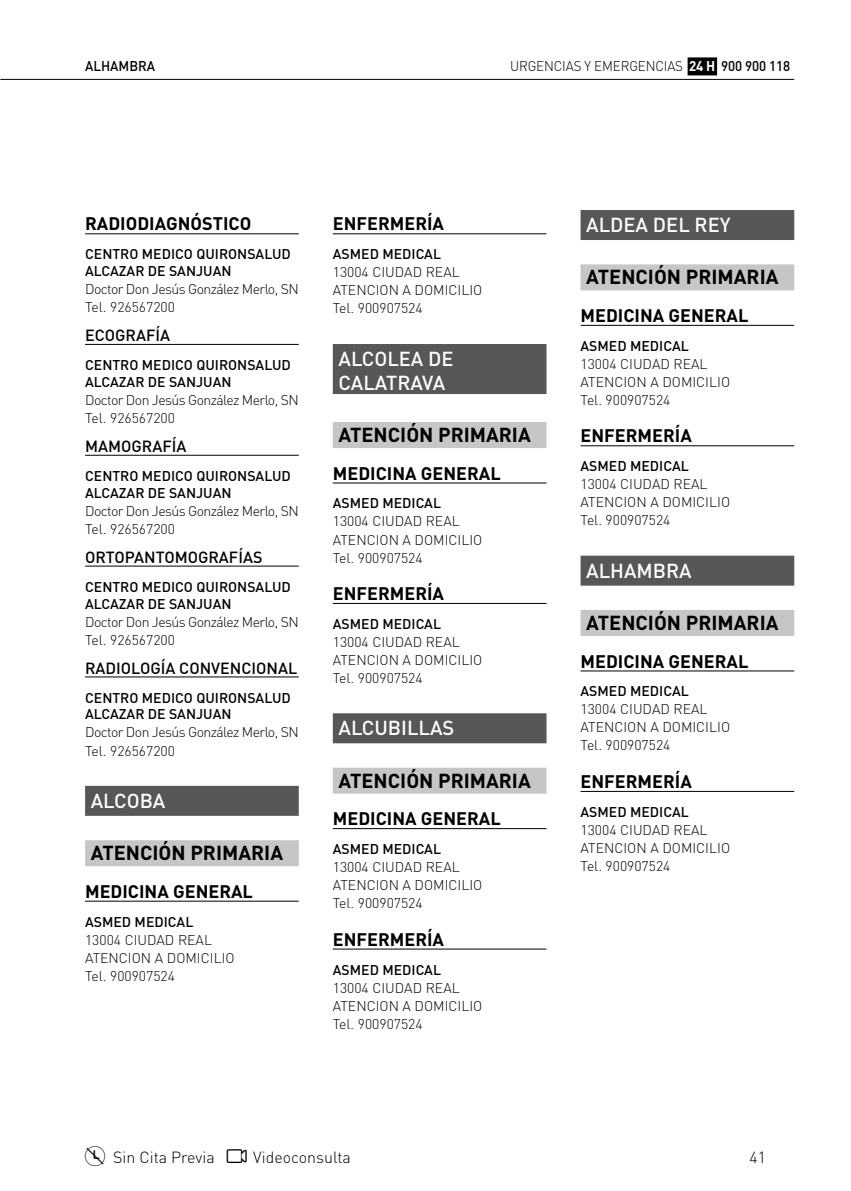
<style>
.page{position:relative;width:851px;height:1191px;background:#fff}
.page>*{position:absolute;margin:0;border:0;box-sizing:border-box;transform-origin:0 0}
.t1{font:700 20px "DIN";color:#000}
.t2{font:500 20px/24px "DIN";color:#fff}
.t3{font:700 18px "DIN";color:#000}
.t4{font:500 16px "DIN";color:#000}
.t5{font:300 16px "DIN";color:#000}
.t6{font:300 14px/18px "DIN";color:#000}
.t7{font:500 14px/16.8px "DIN";color:#000}
.t8{font:300 14px/18px "DIN";letter-spacing:-.04em;color:#000}
.t9{font:300 14px "DIN";color:#000;scale:.95 1}
.t10{font:500 14px "DIN";color:#000;scale:.95 1}
.s1{font-weight:700;color:#fff}
.s2{font-weight:500}
</style>
<div class="page">
<div style="left:687px;top:57px;width:30px;height:18px;background:#000"></div>
<hr style="left:0;top:79px;width:794px;height:1px;background:#000">
<hr style="left:85px;top:233px;width:214px;height:1px;background:#000">
<hr style="left:85px;top:344px;width:214px;height:1px;background:#000">
<hr style="left:85px;top:455px;width:214px;height:1px;background:#000">
<hr style="left:85px;top:566px;width:214px;height:1px;background:#000">
<hr style="left:85px;top:676px;width:214px;height:1px;background:#000">
<div style="left:85px;top:786px;width:214px;height:30px;background:#575756"></div>
<div style="left:85px;top:840px;width:214px;height:26px;background:#c6c6c6"></div>
<hr style="left:85px;top:900px;width:214px;height:1px;background:#000">
<hr style="left:333px;top:233px;width:213px;height:1px;background:#000">
<div style="left:333px;top:344px;width:213px;height:50px;background:#575756"></div>
<div style="left:333px;top:422px;width:213px;height:26px;background:#c6c6c6"></div>
<hr style="left:333px;top:482px;width:213px;height:1px;background:#000">
<hr style="left:333px;top:603px;width:213px;height:1px;background:#000">
<div style="left:333px;top:713px;width:213px;height:30px;background:#575756"></div>
<div style="left:333px;top:767px;width:213px;height:26px;background:#c6c6c6"></div>
<hr style="left:333px;top:828px;width:213px;height:1px;background:#000">
<hr style="left:333px;top:948px;width:213px;height:1px;background:#000">
<div style="left:580px;top:210px;width:214px;height:30px;background:#575756"></div>
<div style="left:580px;top:264px;width:214px;height:26px;background:#c6c6c6"></div>
<hr style="left:580px;top:325px;width:214px;height:1px;background:#000">
<hr style="left:580px;top:445px;width:214px;height:1px;background:#000">
<div style="left:580px;top:555px;width:214px;height:30px;background:#575756"></div>
<div style="left:580px;top:610px;width:214px;height:26px;background:#c6c6c6"></div>
<hr style="left:580px;top:670px;width:214px;height:1px;background:#000">
<hr style="left:580px;top:791px;width:214px;height:1px;background:#000">
<p class="t10" style="left:85px;top:57px;width:75px">ALHAMBRA</p>
<p class="t9" style="left:510px;top:58px;width:296px">URGENCIAS Y EMERGENCIAS <span class="s1">24 H</span> <span class="s2">900 900 118</span></p>
<p class="t3" style="left:85px;top:212px;width:168px">RADIODIAGNÓSTICO</p>
<p class="t7" style="left:85px;top:245px;width:207px">CENTRO MEDICO QUIRONSALUD<br>ALCAZAR DE SANJUAN</p>
<p class="t8" style="left:85px;top:280px;width:215px">Doctor Don Jesús González Merlo, SN<br>Tel. 926567200</p>
<p class="t4" style="left:85px;top:325px;width:86px">ECOGRAFÍA</p>
<p class="t7" style="left:85px;top:356px;width:207px">CENTRO MEDICO QUIRONSALUD<br>ALCAZAR DE SANJUAN</p>
<p class="t8" style="left:85px;top:391px;width:215px">Doctor Don Jesús González Merlo, SN<br>Tel. 926567200</p>
<p class="t4" style="left:85px;top:436px;width:103px">MAMOGRAFÍA</p>
<p class="t7" style="left:85px;top:467px;width:207px">CENTRO MEDICO QUIRONSALUD<br>ALCAZAR DE SANJUAN</p>
<p class="t8" style="left:85px;top:501px;width:215px">Doctor Don Jesús González Merlo, SN<br>Tel. 926567200</p>
<p class="t4" style="left:85px;top:547px;width:179px">ORTOPANTOMOGRAFÍAS</p>
<p class="t7" style="left:85px;top:578px;width:207px">CENTRO MEDICO QUIRONSALUD<br>ALCAZAR DE SANJUAN</p>
<p class="t8" style="left:85px;top:612px;width:215px">Doctor Don Jesús González Merlo, SN<br>Tel. 926567200</p>
<p class="t4" style="left:85px;top:658px;width:212px">RADIOLOGÍA CONVENCIONAL</p>
<p class="t7" style="left:85px;top:688px;width:207px">CENTRO MEDICO QUIRONSALUD<br>ALCAZAR DE SANJUAN</p>
<p class="t8" style="left:85px;top:723px;width:215px">Doctor Don Jesús González Merlo, SN<br>Tel. 926567200</p>
<h1 class="t2" style="left:91px;top:788px;width:76px">ALCOBA</h1>
<h1 class="t1" style="left:91px;top:840px;width:194px">ATENCIÓN PRIMARIA</h1>
<p class="t3" style="left:85px;top:879px;width:169px">MEDICINA GENERAL</p>
<p class="t7" style="left:85px;top:912px;width:108px">ASMED MEDICAL</p>
<p class="t6" style="left:85px;top:930px;width:151px">13004 CIUDAD REAL<br>ATENCION A DOMICILIO<br>Tel. 900907524</p>
<p class="t3" style="left:333px;top:212px;width:113px">ENFERMERÍA</p>
<p class="t7" style="left:333px;top:245px;width:108px">ASMED MEDICAL</p>
<p class="t6" style="left:333px;top:263px;width:151px">13004 CIUDAD REAL<br>ATENCION A DOMICILIO<br>Tel. 900907524</p>
<h1 class="t2" style="left:338px;top:346px;width:114px">ALCOLEA DE<br>CALATRAVA</h1>
<h1 class="t1" style="left:338px;top:422px;width:194px">ATENCIÓN PRIMARIA</h1>
<p class="t3" style="left:333px;top:461px;width:169px">MEDICINA GENERAL</p>
<p class="t7" style="left:333px;top:494px;width:108px">ASMED MEDICAL</p>
<p class="t6" style="left:333px;top:512px;width:151px">13004 CIUDAD REAL<br>ATENCION A DOMICILIO<br>Tel. 900907524</p>
<p class="t3" style="left:333px;top:582px;width:113px">ENFERMERÍA</p>
<p class="t7" style="left:333px;top:615px;width:108px">ASMED MEDICAL</p>
<p class="t6" style="left:333px;top:633px;width:151px">13004 CIUDAD REAL<br>ATENCION A DOMICILIO<br>Tel. 900907524</p>
<h1 class="t2" style="left:338px;top:715px;width:117px">ALCUBILLAS</h1>
<h1 class="t1" style="left:338px;top:767px;width:194px">ATENCIÓN PRIMARIA</h1>
<p class="t3" style="left:333px;top:807px;width:169px">MEDICINA GENERAL</p>
<p class="t7" style="left:333px;top:840px;width:108px">ASMED MEDICAL</p>
<p class="t6" style="left:333px;top:858px;width:151px">13004 CIUDAD REAL<br>ATENCION A DOMICILIO<br>Tel. 900907524</p>
<p class="t3" style="left:333px;top:927px;width:113px">ENFERMERÍA</p>
<p class="t7" style="left:333px;top:960px;width:108px">ASMED MEDICAL</p>
<p class="t6" style="left:333px;top:978px;width:151px">13004 CIUDAD REAL<br>ATENCION A DOMICILIO<br>Tel. 900907524</p>
<h1 class="t2" style="left:586px;top:212px;width:146px">ALDEA DEL REY</h1>
<h1 class="t1" style="left:586px;top:264px;width:194px">ATENCIÓN PRIMARIA</h1>
<p class="t3" style="left:580px;top:304px;width:169px">MEDICINA GENERAL</p>
<p class="t7" style="left:580px;top:337px;width:108px">ASMED MEDICAL</p>
<p class="t6" style="left:580px;top:355px;width:151px">13004 CIUDAD REAL<br>ATENCION A DOMICILIO<br>Tel. 900907524</p>
<p class="t3" style="left:580px;top:424px;width:113px">ENFERMERÍA</p>
<p class="t7" style="left:580px;top:457px;width:108px">ASMED MEDICAL</p>
<p class="t6" style="left:580px;top:475px;width:151px">13004 CIUDAD REAL<br>ATENCION A DOMICILIO<br>Tel. 900907524</p>
<h1 class="t2" style="left:586px;top:558px;width:107px">ALHAMBRA</h1>
<h1 class="t1" style="left:586px;top:609px;width:194px">ATENCIÓN PRIMARIA</h1>
<p class="t3" style="left:580px;top:649px;width:169px">MEDICINA GENERAL</p>
<p class="t7" style="left:580px;top:682px;width:108px">ASMED MEDICAL</p>
<p class="t6" style="left:580px;top:700px;width:151px">13004 CIUDAD REAL<br>ATENCION A DOMICILIO<br>Tel. 900907524</p>
<p class="t3" style="left:580px;top:770px;width:113px">ENFERMERÍA</p>
<p class="t7" style="left:580px;top:803px;width:108px">ASMED MEDICAL</p>
<p class="t6" style="left:580px;top:820px;width:151px">13004 CIUDAD REAL<br>ATENCION A DOMICILIO<br>Tel. 900907524</p>
<p class="t5" style="left:113px;top:1147px;width:103px">Sin Cita Previa</p>
<p class="t5" style="left:253px;top:1147px;width:99px">Videoconsulta</p>
<p class="t5" style="left:749px;top:1147px;width:18px">41</p>
</div>
